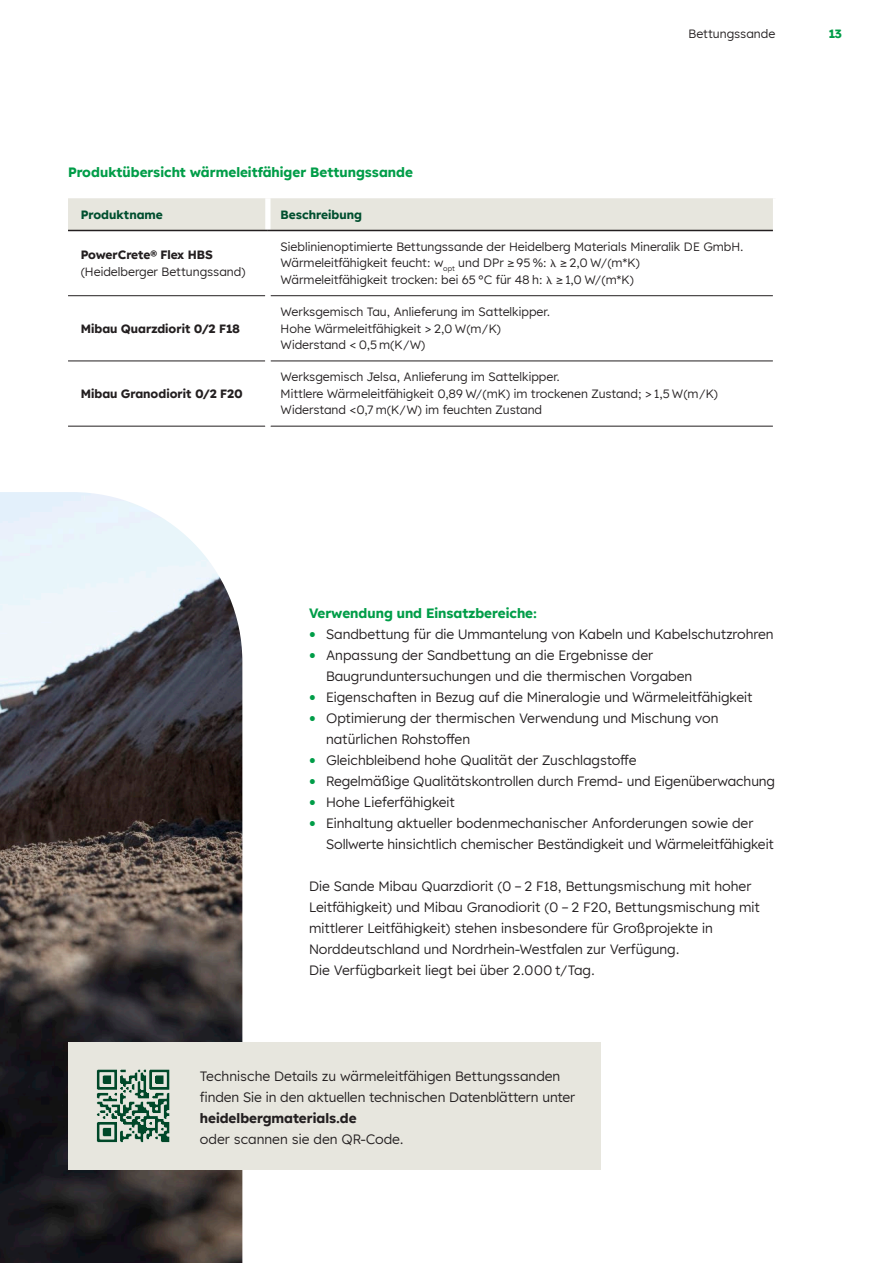
<style>
.page{position:relative;width:893px;height:1263px;background:#fff}
.page>*{position:absolute;margin:0;border:0;box-sizing:border-box;transform-origin:0 0}
.t1{font:13.5px/21px "Lexend HM";color:#231f20}
.t2{font:700 13.5px "Lexend HM";color:#009d48}
.t3{font:700 13.5px "Lexend HM";color:#231f20}
.t4{font:12px/16.5px "Lexend HM";color:#231f20}
.t5{font:700 12px "Lexend HM";color:#231f20}
.t6{font:700 12px "Lexend HM";color:#004f2f}
.t7{font:700 12px "Lexend HM";color:#009d48}
.s1{font-family:"Mathematical Pi One"}
.s2{font-family:"Lexend Exa HM";font-weight:700;font-size:18px;color:#009d48}
</style>
<div class="page">
<img style="left:0;top:492px;width:242px;height:771px">
<div style="left:68px;top:198px;width:705px;height:32px;background:#e7e6de"></div>
<hr style="left:68px;top:295px;width:197px;height:1px;background:#231f20">
<hr style="left:270px;top:295px;width:503px;height:1px;background:#231f20">
<hr style="left:68px;top:361px;width:197px;height:1px;background:#231f20">
<hr style="left:270px;top:361px;width:503px;height:1px;background:#231f20">
<hr style="left:68px;top:426px;width:197px;height:1px;background:#231f20">
<hr style="left:270px;top:426px;width:503px;height:1px;background:#231f20">
<div style="left:265px;top:198px;width:5px;height:32px;background:#fff"></div>
<hr style="left:68px;top:230px;width:200px;height:1px;background:#231f20">
<hr style="left:268px;top:230px;width:505px;height:1px;background:#231f20">
<div style="left:68px;top:1042px;width:533px;height:127px;background:#e7e6de"></div>
<img style="left:96px;top:1069px;width:74px;height:74px">
<p class="t2" style="left:68px;top:161px;width:346px">Produktübersicht wärmeleitfähiger Bettungssande</p>
<p class="t4" style="left:689px;top:25px;width:88px">Bettungssande</p>
<p class="t7" style="left:829px;top:24px;width:15px">13</p>
<p class="t6" style="left:81px;top:204px;width:84px">Produktname</p>
<p class="t6" style="left:281px;top:204px;width:83px">Beschreibung</p>
<p class="t5" style="left:81px;top:245px;width:134px">PowerCrete® Flex HBS</p>
<p class="t4" style="left:81px;top:262px;width:166px">(Heidelberger Bettungssand)</p>
<p class="t4" style="left:281px;top:238px;width:465px">Sieblinienoptimierte Bettungssande der Heidelberg Materials Mineralik DE GmbH.<br>Wärmeleitfähigkeit feucht: w<sub>opt</sub> und DPr ≥ 95 %: <span class="s1">l</span> ≥ 2,0 W/(m*K)<br>Wärmeleitfähigkeit trocken: bei 65 °C für 48 h: <span class="s1">l</span> ≥ 1,0 W/(m*K)</p>
<p class="t5" style="left:81px;top:318px;width:161px">Mibau Quarzdiorit 0/2 F18</p>
<p class="t5" style="left:81px;top:384px;width:164px">Mibau Granodiorit 0/2 F20</p>
<p class="t4" style="left:281px;top:303px;width:271px">Werksgemisch Tau, Anlieferung im Sattelkipper.<br>Hohe Wärmeleitfähigkeit &gt; 2,0 W(m/K)<br>Widerstand &lt; 0,5 m(K/W)</p>
<p class="t4" style="left:281px;top:368px;width:439px">Werksgemisch Jelsa, Anlieferung im Sattelkipper.<br>Mittlere Wärmeleitfähigkeit 0,89 W/(mK) im trockenen Zustand; &gt; 1,5 W(m/K)<br>Widerstand &lt;0,7 m(K/W) im feuchten Zustand</p>
<p class="t2" style="left:309px;top:602px;width:230px">Verwendung und Einsatzbereiche:</p>
<p class="t1" style="left:309px;top:623px;width:466px"><span class="s2">•</span> Sandbettung für die Ummantelung von Kabeln und Kabelschutzrohren</p>
<p class="t1" style="left:326px;top:644px;width:368px;text-indent:-17px"><span class="s2">•</span> Anpassung der Sandbettung an die Ergebnisse der<br>Baugrunduntersuchungen und die thermischen Vorgaben</p>
<p class="t1" style="left:309px;top:686px;width:445px"><span class="s2">•</span> Eigenschaften in Bezug auf die Mineralogie und Wärmeleitfähigkeit</p>
<p class="t1" style="left:326px;top:707px;width:394px;text-indent:-17px"><span class="s2">•</span> Optimierung der thermischen Verwendung und Mischung von natürlichen Rohstoffen</p>
<p class="t1" style="left:309px;top:749px;width:329px"><span class="s2">•</span> Gleichbleibend hohe Qualität der Zuschlagstoffe</p>
<p class="t1" style="left:309px;top:770px;width:468px"><span class="s2">•</span> Regelmäßige Qualitätskontrollen durch Fremd- und Eigenüberwachung</p>
<p class="t1" style="left:309px;top:791px;width:148px"><span class="s2">•</span> Hohe Lieferfähigkeit</p>
<p class="t1" style="left:326px;top:812px;width:449px;text-indent:-17px"><span class="s2">•</span> Einhaltung aktueller bodenmechanischer Anforderungen sowie der<br>Sollwerte hinsichtlich chemischer Beständigkeit und Wärmeleitfähigkeit</p>
<p class="t1" style="left:309px;top:875px;width:452px">Die Sande Mibau Quarzdiorit (0 – 2 F18, Bettungsmischung mit hoher Leitfähigkeit) und Mibau Granodiorit (0 – 2 F20, Bettungsmischung mit mittlerer Leitfähigkeit) stehen insbesondere für Großprojekte in Norddeutschland und Nordrhein-Westfalen zur Verfügung.<br>Die Verfügbarkeit liegt bei über 2.000 t/Tag.</p>
<p class="t1" style="left:200px;top:1065px;width:377px">Technische Details zu wärmeleitfähigen Bettungssanden finden Sie in den aktuellen technischen Datenblättern unter</p>
<p class="t3" style="left:200px;top:1107px;width:158px">heidelbergmaterials.de</p>
<p class="t1" style="left:200px;top:1128px;width:205px">oder scannen sie den QR-Code.</p>
</div>
